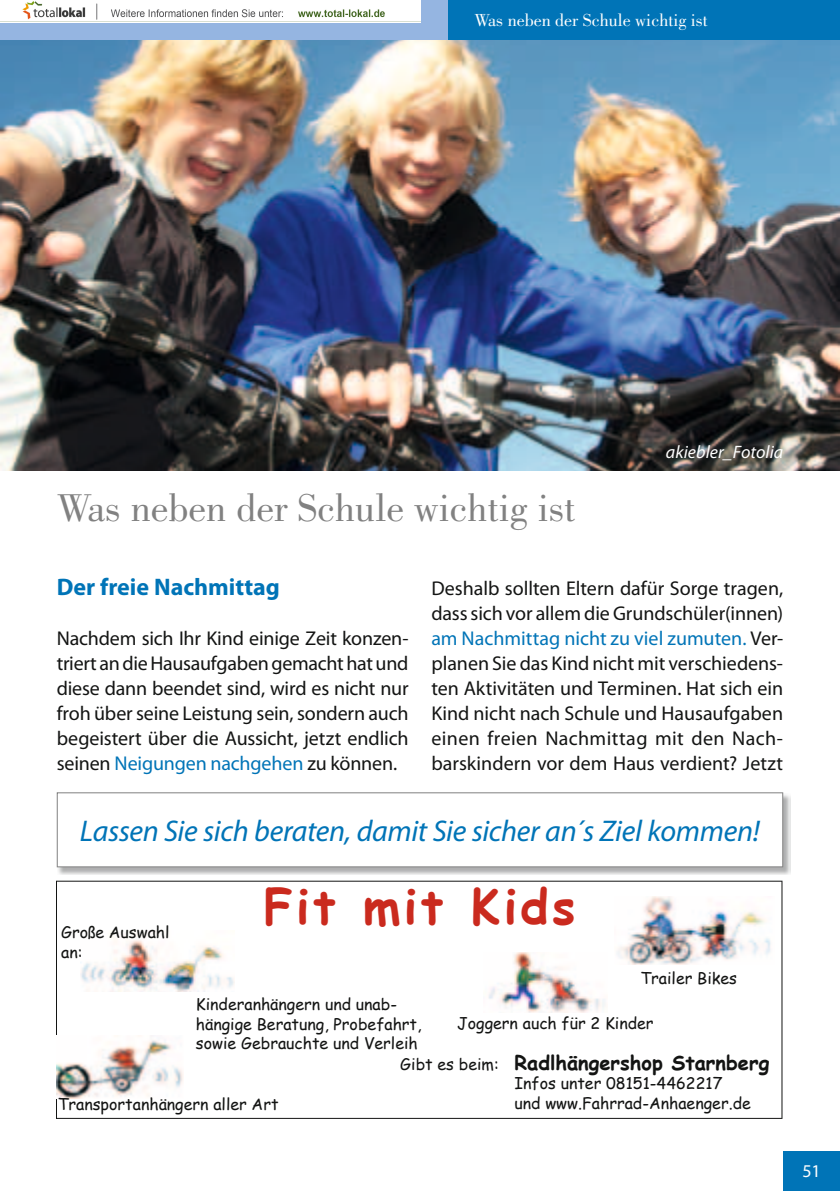
<style>
.page{position:relative;width:840px;height:1191px;background:#fff}
.page>*{position:absolute;margin:0;border:0;box-sizing:border-box;transform-origin:0 0}
.t1{font:700 48px "Comic Sans MS";letter-spacing:.07em;color:#ca2a1e}
.t2{font:40px "Bodoni Std";color:#818181}
.t3{font:italic 30px "Myriad Pro";letter-spacing:-.01em;color:#0074b7}
.t4{font:700 24px "Myriad Pro";color:#0074b7}
.t5{font:20px/25px "Myriad Pro";letter-spacing:-.005em;color:#131413;text-align:justify}
.t6{font:700 20px "Comic Sans MS";color:#131413}
.t7{font:18px "Bodoni Std";color:#fff}
.t8{font:italic 18px "Myriad Pro";letter-spacing:.005em;color:#fff}
.t9{font:18px "Myriad Pro";color:#fff}
.t10{font:16px/19.2px "Comic Sans MS";color:#131413}
.s1{color:#0074b7}
.s2{font-weight:400;font-size:16px}
</style>
<div class="page">
<img style="left:0;top:40px;width:839px;height:430px">
<div style="left:782px;top:1151px;width:57px;height:40px;background:#0074b7"></div>
<div style="left:0;top:0;width:839px;height:40px;background:#95b5e1"></div>
<div style="left:448px;top:0;width:391px;height:40px;background:#0074b7"></div>
<svg style="left:56px;top:880px;width:726px;height:238px"></svg>
<img style="left:81px;top:930px;width:153px;height:61px">
<img style="left:614px;top:896px;width:159px;height:68px">
<img style="left:483px;top:952px;width:124px;height:60px">
<img style="left:57px;top:1035px;width:126px;height:63px">
<img style="left:58px;top:793px;width:732px;height:81px">
<svg style="left:57px;top:792px;width:725px;height:75px"></svg>
<img style="left:0;top:0;width:420px;height:22px">
<p class="t7" style="left:474px;top:10px;width:235px">Was neben der Schule wichtig ist</p>
<h2 class="t2" style="left:57px;top:486px;width:520px">Was neben der Schule wichtig ist</h2>
<p class="t8" style="left:665px;top:441px;width:119px">akiebler_Fotolia</p>
<p class="t4" style="left:57px;top:571px;width:224px">Der freie Nachmittag</p>
<p class="t5" style="left:57px;top:625px;width:353px">Nachdem sich Ihr Kind einige Zeit konzen&shy;triert an die Hausaufgaben gemacht hat und diese dann beendet sind, wird es nicht nur froh über seine Leistung sein, sondern auch begeistert über die Aussicht, jetzt endlich seinen <span class="s1">Neigungen nachgehen</span> zu können.</p>
<p class="t5" style="left:431px;top:575px;width:353px">Deshalb sollten Eltern dafür Sorge tragen, dass sich vor allem die Grundschüler(innen) <span class="s1">am Nachmittag nicht zu viel zumuten.</span> Ver&shy;planen Sie das Kind nicht mit verschiedens&shy;ten Aktivitäten und Terminen. Hat sich ein Kind nicht nach Schule und Hausaufgaben einen freien Nachmittag mit den Nach&shy;barskindern vor dem Haus verdient? Jetzt</p>
<h3 class="t3" style="left:80px;top:812px;width:681px">Lassen Sie sich beraten, damit Sie sicher an´s Ziel kommen!</h3>
<p class="t10" style="left:61px;top:922px;width:110px">Große Auswahl an:</p>
<h1 class="t1" style="left:263px;top:871px;width:313px">Fit mit Kids</h1>
<p class="t10" style="left:640px;top:968px;width:98px">Trailer Bikes</p>
<p class="t10" style="left:196px;top:994px;width:227px">Kinderanhängern und unab&shy;hängige Beratung, Probefahrt, sowie Gebrauchte und Verleih</p>
<p class="t10" style="left:457px;top:1012px;width:198px">Joggern auch für 2 Kinder</p>
<p class="t6" style="left:400px;top:1048px;width:370px"><span class="s2">Gibt es beim:</span> Radlhängershop Starnberg</p>
<p class="t10" style="left:514px;top:1073px;width:238px">Infos unter 08151-4462217 und www.Fahrrad-Anhaenger.de</p>
<p class="t10" style="left:58px;top:1094px;width:222px">Transportanhängern aller Art</p>
<p class="t9" style="left:801px;top:1160px;width:20px">51</p>
</div>
